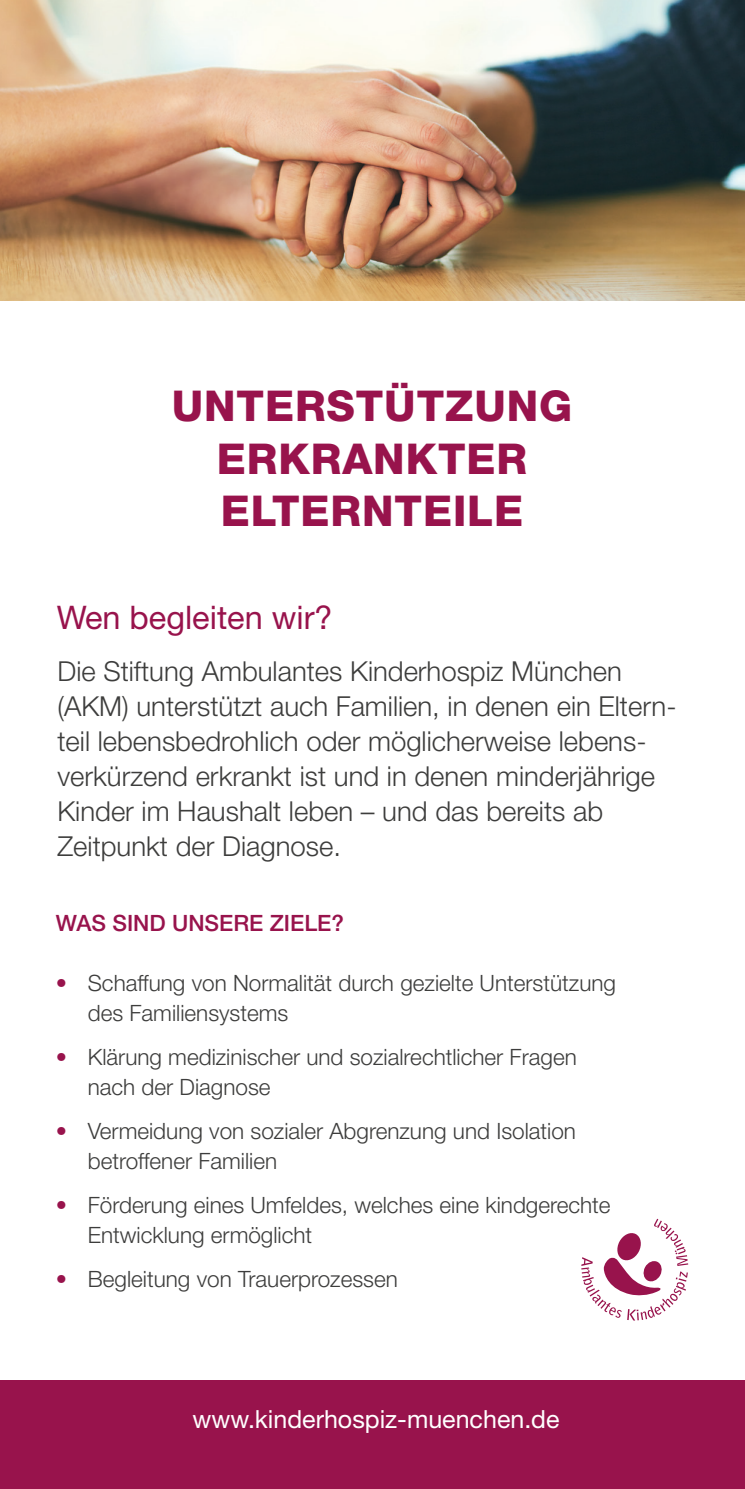
<style>
.page{position:relative;width:745px;height:1489px;background:#fff}
.page>*{position:absolute;margin:0;border:0;box-sizing:border-box;transform-origin:0 0}
.t1{font:800 42.5px/52.5px "Helvetica Neue LT Pro";letter-spacing:.02em;color:#98134c;text-align:center}
.t2{font:32.5px "Helvetica Neue LT Pro";color:#98134c}
.t3{font:300 27.5px/35px "Helvetica Neue LT Pro";color:#3d3d3c}
.t4{font:25px "Helvetica Neue LT Pro";color:#fff}
.t5{font:300 22.5px/30px "Helvetica Neue LT Pro";color:#3d3d3c}
.t6{font:500 22.5px "Helvetica Neue LT Pro";color:#98134c}
.s1{font-weight:500;color:#98134c}
</style>
<div class="page">
<img style="left:0;top:0;width:744px;height:300px">
<div style="left:0;top:1380px;width:744px;height:108px;background:#98134c"></div>
<svg style="left:581px;top:1218px;width:106px;height:102px"></svg>
<h1 class="t1" style="left:172px;top:379px;width:401px">UNTERSTÜTZUNG<br>ERKRANKTER<br>ELTERNTEILE</h1>
<h2 class="t2" style="left:57px;top:597px;width:277px">Wen begleiten wir?</h2>
<p class="t3" style="left:57px;top:653px;width:620px">Die Stiftung Ambulantes Kinderhospiz München (AKM) unterstützt auch Familien, in denen ein Eltern&shy;teil lebensbedrohlich oder möglicherweise lebens&shy;verkürzend erkrankt ist und in denen minderjährige Kinder im Haushalt leben – und das bereits ab Zeitpunkt der Diagnose.</p>
<p class="t6" style="left:56px;top:908px;width:289px">WAS SIND UNSERE ZIELE?</p>
<p class="t5" style="left:88px;top:967px;width:529px;text-indent:-32px"><span class="s1">•</span> Schaffung von Normalität durch gezielte Unterstützung des Familiensystems</p>
<p class="t5" style="left:88px;top:1041px;width:490px;text-indent:-32px"><span class="s1">•</span> Klärung medizinischer und sozialrechtlicher Fragen nach der Diagnose</p>
<p class="t5" style="left:88px;top:1115px;width:489px;text-indent:-32px"><span class="s1">•</span> Vermeidung von sozialer Abgrenzung und Isolation betroffener Familien</p>
<p class="t5" style="left:88px;top:1189px;width:524px;text-indent:-32px"><span class="s1">•</span> Förderung eines Umfeldes, welches eine kindgerechte<br>Entwicklung ermöglicht</p>
<p class="t5" style="left:56px;top:1263px;width:343px"><span class="s1">•</span> Begleitung von Trauerprozessen</p>
<p class="t4" style="left:192px;top:1403px;width:368px">www.kinderhospiz-muenchen.de</p>
</div>
